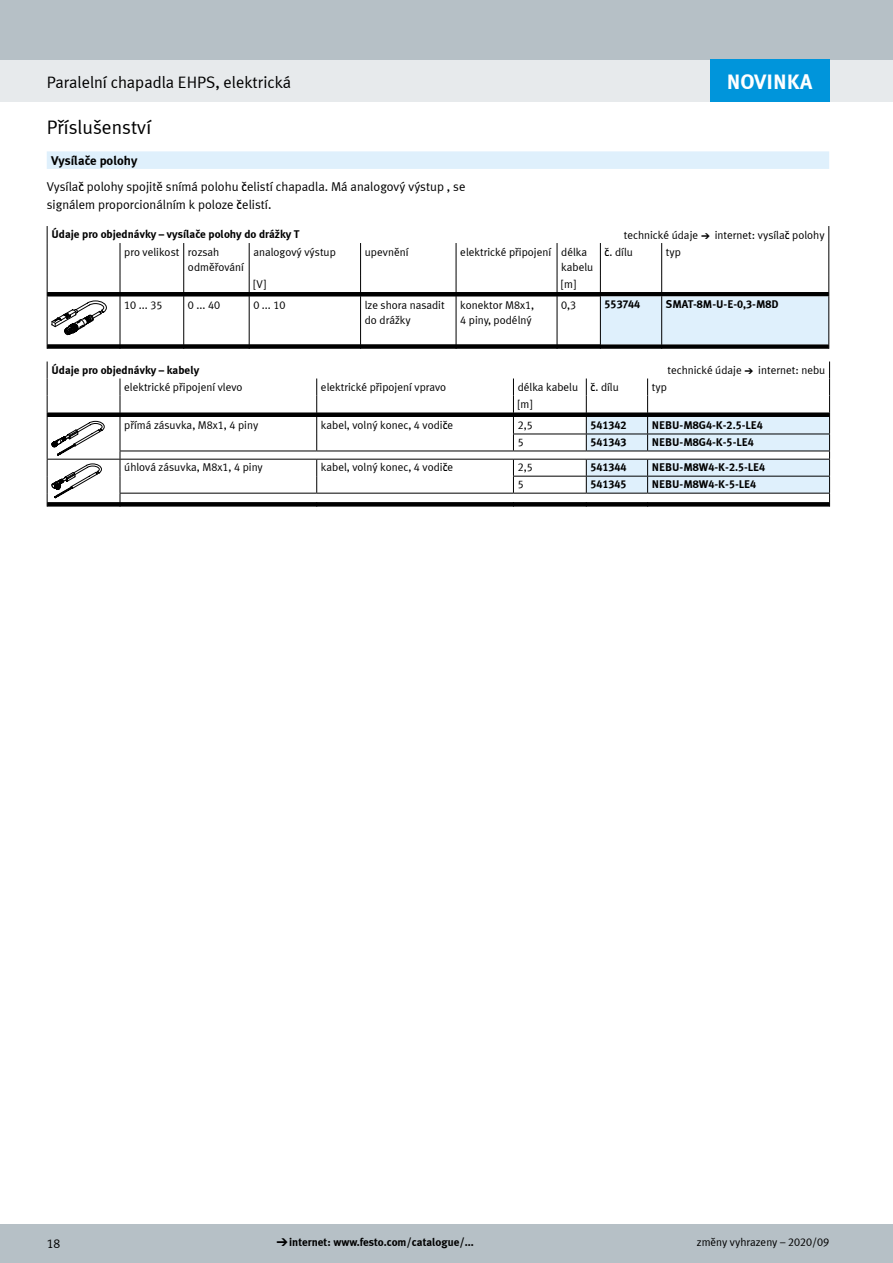
<style>
.page{position:relative;width:893px;height:1263px;background:#fff}
.page>*{position:absolute;margin:0;border:0;box-sizing:border-box;transform-origin:0 0}
.t1{font:700 21px "Meta Plus LF";color:#fff}
.t2{font:19.5px "Meta Plus LF";color:#000}
.t3{font:16.5px "Meta Plus LF";color:#000}
.t4{font:12.75px/18px "Meta Plus LF";color:#000}
.t5{font:700 12.75px "Meta Plus LF";color:#000}
.t6{font:11.25px/15px "Meta Plus LF";color:#000}
.t7{font:700 11.25px "Meta Plus LF";color:#000}
.s1{font-family:"Meto Pict 182"}
.s2{font-family:"Meto Pict 182";font-weight:400}
</style>
<div class="page">
<div style="left:0;top:1225px;width:893px;height:38px;background:#b6c0c6"></div>
<div style="left:0;top:60px;width:893px;height:42px;background:#e7eaec"></div>
<div style="left:0;top:0;width:893px;height:60px;background:#b6c0c6"></div>
<div style="left:47px;top:151px;width:782px;height:18px;background:#dff0fc"></div>
<svg style="left:828px;top:226px;width:1px;height:17px"></svg>
<svg style="left:47px;top:226px;width:1px;height:17px"></svg>
<hr style="left:47px;top:243px;width:1px;height:32px;background:#000">
<hr style="left:120px;top:243px;width:1px;height:32px;background:#000">
<hr style="left:183px;top:243px;width:1px;height:32px;background:#000">
<hr style="left:249px;top:243px;width:1px;height:32px;background:#000">
<hr style="left:360px;top:243px;width:1px;height:32px;background:#000">
<hr style="left:456px;top:243px;width:1px;height:32px;background:#000">
<hr style="left:557px;top:243px;width:1px;height:32px;background:#000">
<hr style="left:600px;top:243px;width:1px;height:32px;background:#000">
<hr style="left:661px;top:243px;width:1px;height:32px;background:#000">
<hr style="left:828px;top:243px;width:1px;height:32px;background:#000">
<svg style="left:47px;top:275px;width:782px;height:74px"></svg>
<svg style="left:104px;top:412px;width:482px;height:95px"></svg>
<hr style="left:513px;top:434px;width:73px;height:1px;background:#000">
<hr style="left:120px;top:451px;width:197px;height:1px;background:#000">
<hr style="left:317px;top:451px;width:196px;height:1px;background:#000">
<hr style="left:513px;top:451px;width:73px;height:1px;background:#000">
<hr style="left:47px;top:459px;width:73px;height:1px;background:#000">
<hr style="left:120px;top:459px;width:197px;height:1px;background:#000">
<hr style="left:317px;top:459px;width:196px;height:1px;background:#000">
<hr style="left:513px;top:459px;width:73px;height:1px;background:#000">
<svg style="left:316px;top:459px;width:1px;height:34px"></svg>
<hr style="left:513px;top:476px;width:73px;height:1px;background:#000">
<svg style="left:513px;top:459px;width:1px;height:34px"></svg>
<hr style="left:120px;top:493px;width:197px;height:1px;background:#000">
<hr style="left:317px;top:493px;width:196px;height:1px;background:#000">
<hr style="left:513px;top:493px;width:73px;height:1px;background:#000">
<svg style="left:316px;top:378px;width:1px;height:73px"></svg>
<svg style="left:513px;top:378px;width:1px;height:73px"></svg>
<svg style="left:120px;top:378px;width:1px;height:129px"></svg>
<svg style="left:586px;top:361px;width:244px;height:146px"></svg>
<svg style="left:47px;top:361px;width:57px;height:146px"></svg>
<div style="left:710px;top:60px;width:119px;height:42px;background:#0095db"></div>
<h1 class="t1" style="left:727px;top:68px;width:87px">NOVINKA</h1>
<h3 class="t3" style="left:47px;top:73px;width:246px">Paralelní chapadla EHPS, elektrická</h3>
<h2 class="t2" style="left:47px;top:116px;width:106px">Příslušenství</h2>
<p class="t5" style="left:51px;top:152px;width:88px">Vysílače polohy</p>
<p class="t4" style="left:47px;top:177px;width:420px">Vysílač polohy spojitě snímá polohu čelistí chapadla. Má analogový výstup , se signálem proporcionálním k poloze čelistí.</p>
<p class="t7" style="left:51px;top:227px;width:250px">Údaje pro objednávky – vysílače polohy do drážky T</p>
<p class="t6" style="left:624px;top:227px;width:202px">technické údaje <span class="s1">a</span> internet: vysílač polohy</p>
<p class="t6" style="left:188px;top:244px;width:58px;text-indent:-64px">pro velikost rozsah odměřování</p>
<p class="t6" style="left:253px;top:244px;width:84px">analogový výstup</p>
<p class="t6" style="left:365px;top:244px;width:45px">upevnění</p>
<p class="t6" style="left:561px;top:244px;width:34px;text-indent:-101px">elektrické připojení délka kabelu</p>
<p class="t6" style="left:605px;top:244px;width:30px">č. dílu</p>
<p class="t6" style="left:666px;top:244px;width:17px">typ</p>
<p class="t6" style="left:253px;top:276px;width:14px">[V]</p>
<p class="t6" style="left:561px;top:276px;width:16px">[m]</p>
<p class="t6" style="left:124px;top:297px;width:40px">10 ... 35</p>
<p class="t6" style="left:188px;top:297px;width:34px">0 ... 40</p>
<p class="t6" style="left:253px;top:297px;width:34px">0 ... 10</p>
<p class="t6" style="left:365px;top:297px;width:81px">lze shora nasadit do drážky</p>
<p class="t6" style="left:460px;top:297px;width:75px">konektor M8x1,<br>4 piny, podélný</p>
<p class="t6" style="left:561px;top:297px;width:17px">0,3</p>
<p class="t7" style="left:605px;top:297px;width:37px">553744</p>
<p class="t7" style="left:666px;top:297px;width:114px">SMAT-8M-U-E-0,3-M8D</p>
<p class="t7" style="left:51px;top:363px;width:149px">Údaje pro objednávky – kabely</p>
<p class="t6" style="left:667px;top:363px;width:159px">technické údaje <span class="s1">a</span> internet: nebu</p>
<p class="t6" style="left:124px;top:380px;width:120px">elektrické připojení vlevo</p>
<p class="t6" style="left:321px;top:380px;width:127px">elektrické připojení vpravo</p>
<p class="t6" style="left:518px;top:380px;width:103px">délka kabelu č. dílu</p>
<p class="t6" style="left:652px;top:380px;width:17px">typ</p>
<p class="t6" style="left:518px;top:397px;width:16px">[m]</p>
<p class="t6" style="left:124px;top:418px;width:136px">přímá zásuvka, M8x1, 4 piny</p>
<p class="t6" style="left:321px;top:418px;width:134px">kabel, volný konec, 4 vodiče</p>
<p class="t6" style="left:518px;top:418px;width:17px">2,5</p>
<p class="t7" style="left:591px;top:418px;width:38px">541342</p>
<p class="t7" style="left:652px;top:418px;width:112px">NEBU-M8G4-K-2.5-LE4</p>
<p class="t6" style="left:518px;top:435px;width:8px">5</p>
<p class="t7" style="left:591px;top:435px;width:38px">541343</p>
<p class="t7" style="left:652px;top:435px;width:103px">NEBU-M8G4-K-5-LE4</p>
<p class="t6" style="left:124px;top:460px;width:140px">úhlová zásuvka, M8x1, 4 piny</p>
<p class="t6" style="left:321px;top:460px;width:134px">kabel, volný konec, 4 vodiče</p>
<p class="t6" style="left:518px;top:460px;width:17px">2,5</p>
<p class="t7" style="left:591px;top:460px;width:38px">541344</p>
<p class="t7" style="left:652px;top:460px;width:115px">NEBU-M8W4-K-2.5-LE4</p>
<p class="t6" style="left:518px;top:477px;width:8px">5</p>
<p class="t7" style="left:591px;top:477px;width:38px">541345</p>
<p class="t7" style="left:652px;top:477px;width:106px">NEBU-M8W4-K-5-LE4</p>
<p class="t4" style="left:47px;top:1234px;width:15px">18</p>
<p class="t7" style="left:276px;top:1235px;width:199px"><span class="s2">d</span>internet: www.festo.com/catalogue/...</p>
<p class="t6" style="left:697px;top:1235px;width:134px">změny vyhrazeny – 2020/09</p>
</div>
